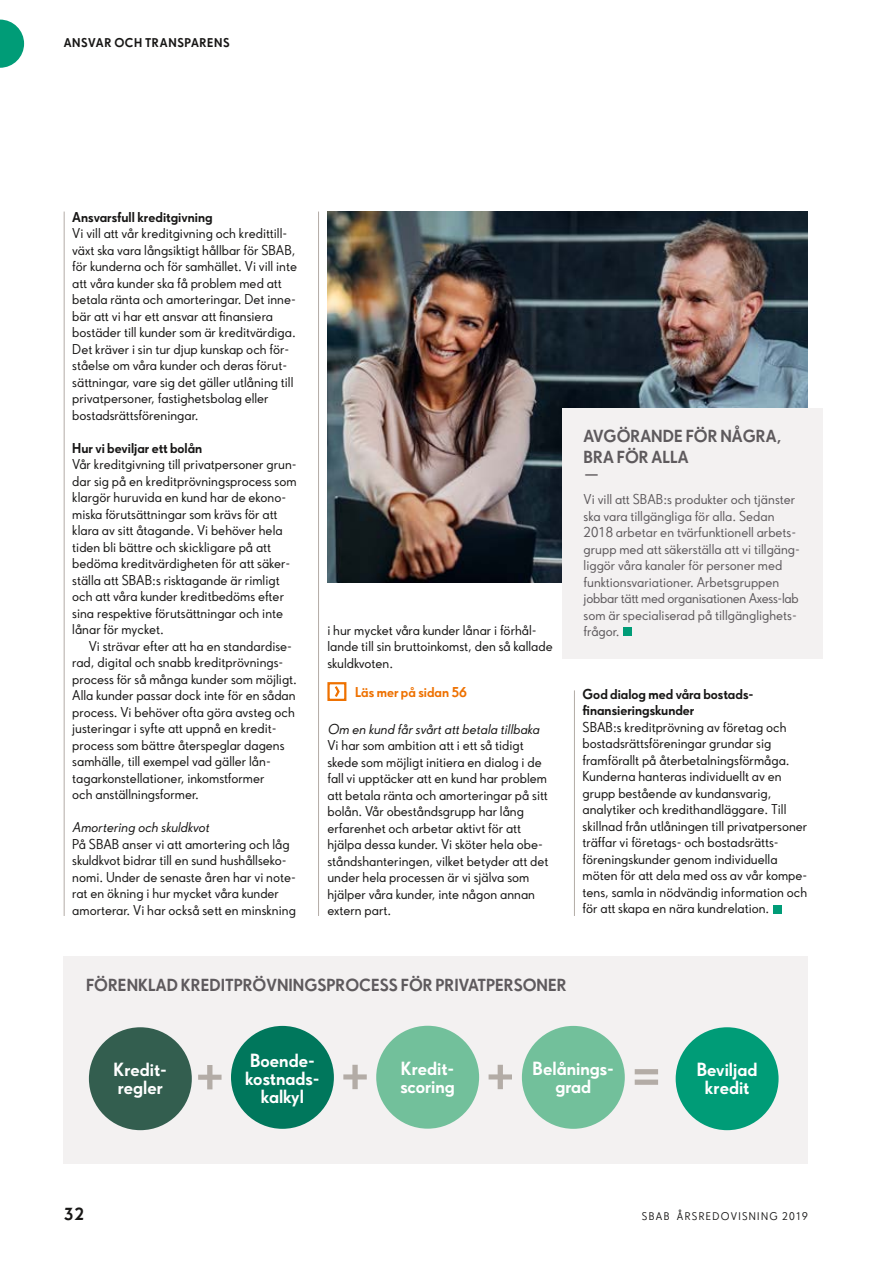
<style>
.page{position:relative;width:893px;height:1263px;background:#fff}
.page>*{position:absolute;margin:0;border:0;box-sizing:border-box;transform-origin:0 0}
.t1{font:700 18px/18px "SBAB Sans";color:#fff;text-align:center}
.t2{font:700 16.5px/21px "SBAB Sans";color:#5e5a5d}
.t3{font:700 16.5px "SBAB Sans";color:#181716}
.t4{font:13.5px/16.5px "SBAB Sans";color:#181716}
.t5{font:13.5px/16.5px "SBAB Sans";color:#5e5a5d}
.t6{font:700 13.5px/16.5px "SBAB Sans";color:#181716}
.t7{font:italic 13.5px "SBAB Sans";color:#181716}
.t8{font:700 13.5px "SBAB Sans";color:#ee7100}
.t9{font:700 13.5px "SBAB Sans";color:#5e5a5d;scale:2 1}
.t10{font:700 12px "SBAB Sans";color:#181716}
.t11{font:10.5px "SBAB Sans";letter-spacing:.12em;color:#181716}
</style>
<div class="page">
<svg style="left:334px;top:686px;width:6px;height:11px"></svg>
<div style="left:327px;top:682px;width:19px;height:19px;border:2px solid #ee7100"></div>
<div style="left:773px;top:905px;width:8px;height:8px;background:#009c77"></div>
<div style="left:64px;top:957px;width:744px;height:207px;background:#f3f1f1"></div>
<svg style="left:635px;top:1069px;width:23px;height:16px"></svg>
<svg style="left:198px;top:1065px;width:24px;height:24px"></svg>
<div style="left:89px;top:1027px;width:103px;height:103px;background:#335e4f;border-radius:50%"></div>
<div style="left:231px;top:1026px;width:103px;height:103px;background:#00775c;border-radius:50%"></div>
<div style="left:376px;top:1026px;width:103px;height:103px;background:#72c09b;border-radius:50%"></div>
<div style="left:676px;top:1027px;width:103px;height:103px;background:#009c77;border-radius:50%"></div>
<div style="left:522px;top:1026px;width:103px;height:103px;background:#72c09b;border-radius:50%"></div>
<svg style="left:343px;top:1065px;width:24px;height:24px"></svg>
<svg style="left:489px;top:1065px;width:23px;height:24px"></svg>
<img style="left:327px;top:212px;width:481px;height:371px">
<div style="left:562px;top:408px;width:260px;height:251px;background:#f3f1f1"></div>
<div style="left:623px;top:628px;width:9px;height:8px;background:#009c77"></div>
<svg style="left:0;top:20px;width:24px;height:48px"></svg>
<hr style="left:64px;top:212px;width:1px;height:704px;background:#b3aca6">
<hr style="left:318px;top:212px;width:1px;height:704px;background:#b3aca6">
<hr style="left:574px;top:690px;width:1px;height:226px;background:#b3aca6">
<p class="t10" style="left:64px;top:35px;width:18px">Ansvar</p>
<p class="t10" style="left:114px;top:35px;width:10px">och</p>
<p class="t10" style="left:145px;top:35px;width:9px">transparens</p>
<p class="t6" style="left:72px;top:208px;width:142px">Ansvarsfull kreditgivning</p>
<p class="t4" style="left:72px;top:224px;width:226px">Vi vill att vår kreditgivning och kredittill&shy;växt ska vara långsiktigt hållbar för SBAB, för kunderna och för samhället. Vi vill inte att våra kunder ska få problem med att betala ränta och amorteringar. Det inne&shy;bär att vi har ett ansvar att finansiera bostäder till kunder som är kreditvärdiga.<br>Det kräver i sin tur djup kunskap och för&shy;ståelse om våra kunder och deras förut&shy;sättningar, vare sig det gäller utlåning till privatpersoner, fastighetsbolag eller bostadsrättsföreningar.</p>
<p class="t6" style="left:72px;top:439px;width:132px">Hur vi beviljar ett bolån</p>
<p class="t4" style="left:72px;top:455px;width:226px">Vår kreditgivning till privatpersoner grun&shy;dar sig på en kreditprövningsprocess som klargör huruvida en kund har de ekono&shy;miska förutsättningar som krävs för att klara av sitt åtagande. Vi behöver hela tiden bli bättre och skickligare på att bedöma kreditvärdigheten för att säker&shy;ställa att SBAB:s risktagande är rimligt och att våra kunder kreditbedöms efter sina respektive förutsättningar och inte lånar för mycket.</p>
<p class="t4" style="left:72px;top:637px;width:226px;text-indent:16px">Vi strävar efter att ha en standardise&shy;rad, digital och snabb kreditprövnings&shy;process för så många kunder som möjligt.<br>Alla kunder passar dock inte för en sådan process. Vi behöver ofta göra avsteg och justeringar i syfte att uppnå en kredit&shy;process som bättre återspeglar dagens samhälle, till exempel vad gäller lån&shy;tagarkonstellationer, inkomstformer<br>och anställningsformer.</p>
<p class="t7" style="left:72px;top:818px;width:138px">Amortering och skuldkvot</p>
<p class="t4" style="left:72px;top:835px;width:225px">På SBAB anser vi att amortering och låg skuldkvot bidrar till en sund hushållseko&shy;nomi. Under de senaste åren har vi note&shy;rat en ökning i hur mycket våra kunder amorterar. Vi har också sett en minskning</p>
<p class="t4" style="left:327px;top:621px;width:227px">i hur mycket våra kunder lånar i förhål&shy;lande till sin bruttoinkomst, den så kallade skuldkvoten.</p>
<p class="t8" style="left:355px;top:683px;width:114px">Läs mer på sidan 56</p>
<p class="t7" style="left:327px;top:720px;width:214px">Om en kund får svårt att betala tillbaka</p>
<p class="t4" style="left:327px;top:737px;width:223px">Vi har som ambition att i ett så tidigt skede som möjligt initiera en dialog i de fall vi upptäcker att en kund har problem att betala ränta och amorteringar på sitt bolån. Vår obeståndsgrupp har lång erfarenhet och arbetar aktivt för att hjälpa dessa kunder. Vi sköter hela obe&shy;ståndshanteringen, vilket betyder att det under hela processen är vi själva som hjälper våra kunder, inte någon annan extern part.</p>
<p class="t2" style="left:584px;top:425px;width:200px">AVGÖRANDE FÖR NÅGRA,<br>BRA FÖR ALLA</p>
<p class="t9" style="left:584px;top:466px;width:10px">–</p>
<p class="t5" style="left:584px;top:491px;width:218px">Vi vill att SBAB:s produkter och tjänster ska vara tillgängliga för alla. Sedan 2018 arbetar en tvärfunktionell arbets&shy;grupp med att säkerställa att vi tillgäng&shy;liggör våra kanaler för personer med funktionsvariationer. Arbetsgruppen jobbar tätt med organisationen Axess-lab som är specialiserad på tillgänglighets&shy;frågor.</p>
<p class="t6" style="left:583px;top:685px;width:171px">God dialog med våra bostads&shy;finansieringskunder</p>
<p class="t4" style="left:583px;top:718px;width:226px">SBAB:s kreditprövning av företag och bostadsrättsföreningar grundar sig framförallt på återbetalningsförmåga.<br>Kunderna hanteras individuellt av en grupp bestående av kundansvarig, analytiker och kredithandläggare. Till skillnad från utlåningen till privatpersoner träffar vi företags- och bostadsrätts&shy;föreningskunder genom individuella möten för att dela med oss av vår kompe&shy;tens, samla in nödvändig information och för att skapa en nära kundrelation.</p>
<p class="t2" style="left:86px;top:974px;width:482px">FÖRENKLAD KREDITPRÖVNINGSPROCESS FÖR PRIVATPERSONER</p>
<h1 class="t1" style="left:114px;top:1060px;width:55px;text-align:left">Kredit&shy;regler</h1>
<h1 class="t1" style="left:245px;top:1050px;width:76px">Boende&shy;kostnads&shy;kalkyl</h1>
<h1 class="t1" style="left:400px;top:1059px;width:56px;text-align:left">Kredit&shy;scoring</h1>
<h1 class="t1" style="left:697px;top:1060px;width:62px">Beviljad kredit</h1>
<h1 class="t1" style="left:533px;top:1059px;width:83px">Belånings&shy;grad</h1>
<p class="t3" style="left:64px;top:1204px;width:22px">32</p>
<p class="t11" style="left:642px;top:1210px;width:167px">SBAB ÅRSREDOVISNING 2019</p>
</div>
